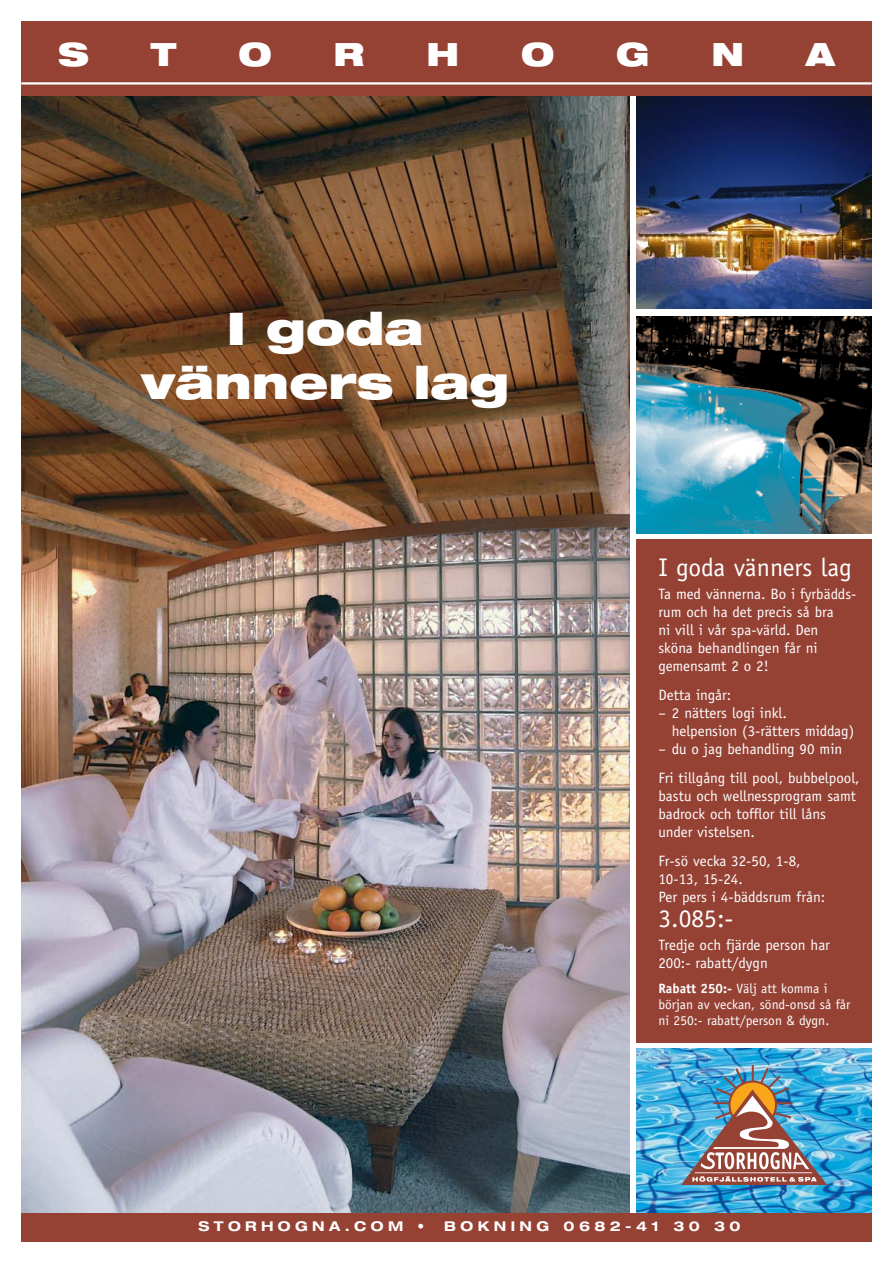
<style>
.page{position:relative;width:893px;height:1263px;background:#fff}
.page>*{position:absolute;margin:0;border:0;box-sizing:border-box;transform-origin:0 0}
.t1{font:900 expanded 45px/54px "Helvetica Neue";color:#fff;text-align:center}
.t2{font:900 expanded 32.1px "Helvetica Neue";color:#fff}
.t3{font:25.5px "Officina Sans";color:#fff}
.t4{font:15px/18px "Officina Sans";color:#fff}
.t5{font:13.5px/15.8px "Officina Sans";color:#fff}
.t6{font:700 expanded 13.5px "Helvetica Neue";letter-spacing:.325em;color:#fff}
.s1{font-weight:700}
</style>
<div class="page">
<img style="left:21px;top:95px;width:609px;height:1118px">
<img style="left:636px;top:317px;width:236px;height:216px">
<img style="left:636px;top:95px;width:236px;height:214px">
<div style="left:636px;top:539px;width:236px;height:504px;background:#954235"></div>
<img style="left:636px;top:1049px;width:236px;height:164px">
<img style="left:682px;top:1065px;width:145px;height:120px">
<div style="left:21px;top:21px;width:851px;height:74px;background:#954235"></div>
<hr style="left:21px;top:82px;width:851px;height:3px;background:#fff">
<div style="left:21px;top:1213px;width:851px;height:28px;background:#954235"></div>
<h2 class="t2" style="left:58px;top:42px;width:32px">S</h2>
<h2 class="t2" style="left:151px;top:42px;width:27px">T</h2>
<h2 class="t2" style="left:238px;top:42px;width:35px">O</h2>
<h2 class="t2" style="left:334px;top:42px;width:32px">R</h2>
<h2 class="t2" style="left:426px;top:42px;width:34px">H</h2>
<h2 class="t2" style="left:521px;top:42px;width:35px">O</h2>
<h2 class="t2" style="left:616px;top:42px;width:35px">G</h2>
<h2 class="t2" style="left:711px;top:42px;width:34px">N</h2>
<h2 class="t2" style="left:806px;top:42px;width:30px">A</h2>
<h1 class="t1" style="left:141px;top:305px;width:370px">I goda vänners lag</h1>
<h3 class="t3" style="left:658px;top:557px;width:195px">I goda vänners lag</h3>
<p class="t4" style="left:658px;top:586px;width:200px">Ta med vännerna. Bo i fyrbädds&shy;rum och ha det precis så bra<br>ni vill i vår spa-värld. Den sköna behandlingen får ni gemensamt 2 o 2!</p>
<p class="t4" style="left:658px;top:687px;width:74px">Detta ingår:</p>
<p class="t4" style="left:672px;top:705px;width:184px;text-indent:-14px">– 2 nätters logi inkl. helpension (3-rätters middag)</p>
<p class="t4" style="left:658px;top:735px;width:203px;line-height:29.1px">– du o jag behandling 90 min<br>Fri tillgång till pool, bubbelpool,</p>
<p class="t4" style="left:658px;top:788px;width:199px">bastu och wellnessprogram samt badrock och tofflor till låns under vistelsen.</p>
<p class="t4" style="left:658px;top:853px;width:168px">Fr-sö vecka 32-50, 1-8,<br>10-13, 15-24.<br>Per pers i 4-bäddsrum från:</p>
<h3 class="t3" style="left:658px;top:909px;width:77px">3.085:-</h3>
<p class="t4" style="left:658px;top:937px;width:173px">Tredje och fjärde person har<br>200:- rabatt/dygn</p>
<p class="t5" style="left:658px;top:982px;width:193px"><span class="s1">Rabatt 250:-</span> Välj att komma i början av veckan, sönd-onsd så får ni 250:- rabatt/person &amp; dygn.</p>
<p class="t6" style="left:198px;top:1221px;width:227px">STORHOGNA.COM •</p>
<p class="t6" style="left:444px;top:1221px;width:298px">BOKNING 0682-41 30 30</p>
</div>
